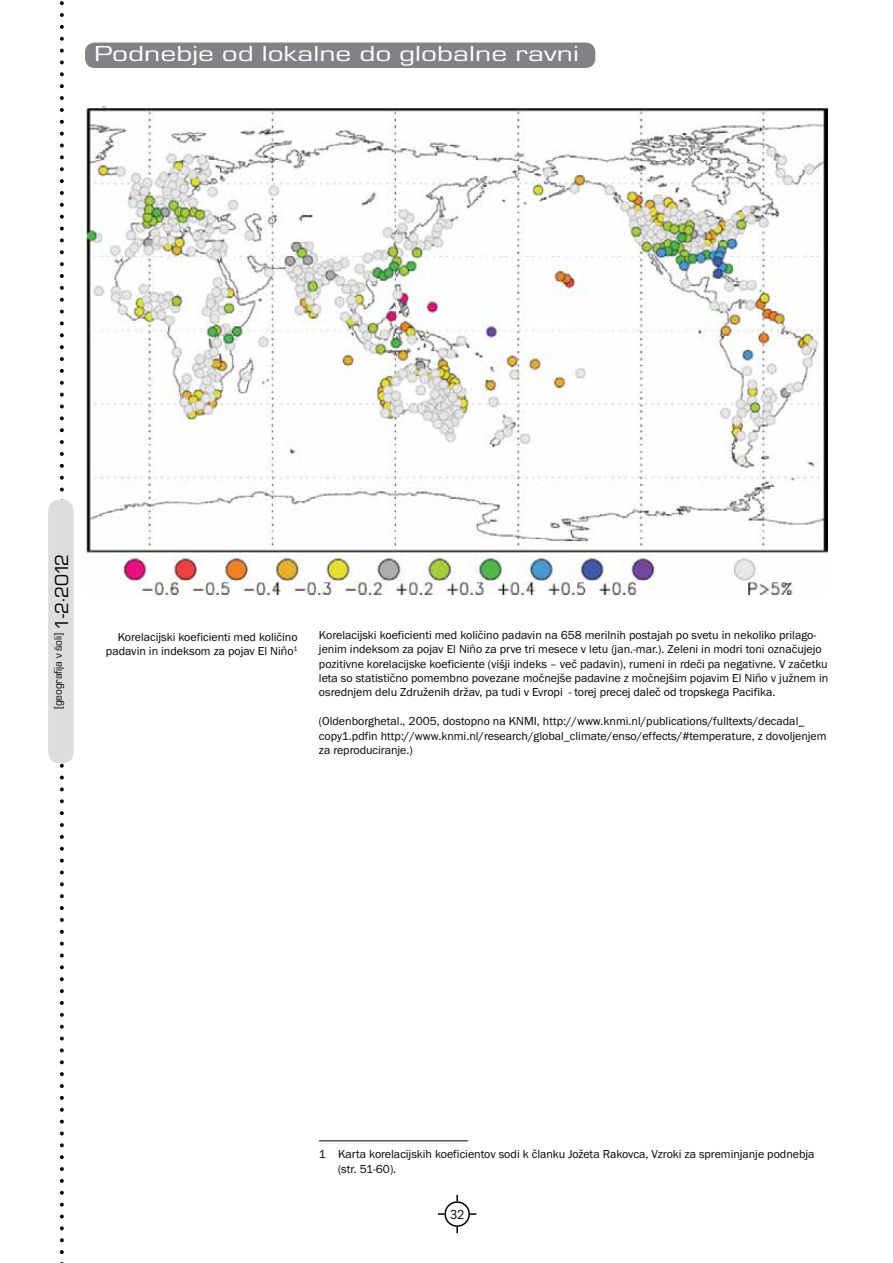
<style>
.page{position:relative;width:893px;height:1263px;background:#fff}
.page>*{position:absolute;margin:0;border:0;box-sizing:border-box;transform-origin:0 0}
.t1{font:22.5px "Eurostile TEE";color:#fff;scale:1.4 1}
.t2{font:13.5px "Franklin Got Itc TEE";color:#000;scale:.9 1}
.t3{font:12px/14.4px "Franklin Got Itc TEE";color:#000}
.t4{font:11.4px "Eurostile TEE";letter-spacing:-.01em;color:#000}
.s1{font-size:19.5px}
.s2{font-family:"ITC Franklin Gothic"}
</style>
<div class="page">
<svg style="left:60px;top:1px;width:4px;height:499px"></svg>
<svg style="left:60px;top:763px;width:4px;height:500px"></svg>
<div style="left:49px;top:500px;width:24px;height:263px;background:#dcddde;border-radius:10px"></div>
<div style="left:48px;top:500px;width:26px;height:263px;border:2px solid #dcddde;border-radius:10px"></div>
<div style="left:444px;top:1201px;width:26px;height:26px;border:2px solid #000;border-radius:50%"></div>
<svg style="left:438px;top:1213px;width:6px;height:2px"></svg>
<svg style="left:470px;top:1213px;width:6px;height:2px"></svg>
<svg style="left:456px;top:1227px;width:2px;height:6px"></svg>
<svg style="left:456px;top:1195px;width:2px;height:6px"></svg>
<div style="left:86px;top:43px;width:509px;height:24px;background:#808285;border-radius:9px"></div>
<div style="left:85px;top:43px;width:510px;height:25px;border:2px solid #808285;border-radius:9px"></div>
<img style="left:85px;top:106px;width:743px;height:489px">
<hr style="left:319px;top:1140px;width:149px;height:1px;background:#000">
<h1 class="t1" style="left:94px;top:41px;width:348px">Podnebje od lokalne do globalne ravni</h1>
<p class="t4" style="left:52px;top:709px;width:157px;rotate:-90deg">[geografija v šoli] <span class="s1">1-2·2012</span></p>
<p class="t3" style="left:106px;top:629px;width:193px;text-align:right">Korelacijski koeficienti med količino padavin in indeksom za pojav El Ni<span class="s2">ñ</span>o<sup>1</sup></p>
<p class="t3" style="left:319px;top:628px;width:511px">Korelacijski koeficienti med količino padavin na 658 merilnih postajah po svetu in nekoliko prilago&shy;jenim indeksom za pojav El Ni<span class="s2">ñ</span>o za prve tri mesece v letu (jan.-mar.). Zeleni in modri toni označujejo pozitivne korelacijske koeficiente (višji indeks – več padavin), rumeni in rdeči pa negativne. V začetku leta so statistično pomembno povezane močnejše padavine z močnejšim pojavim El Ni<span class="s2">ñ</span>o v južnem in osrednjem delu Združenih držav, pa tudi v Evropi - torej precej daleč od tropskega Pacifika.</p>
<p class="t3" style="left:319px;top:714px;width:509px">(Oldenborghetal., 2005, dostopno na KNMI, http://www.knmi.nl/publications/fulltexts/decadal_ copy1.pdfin http://www.knmi.nl/research/global_climate/enso/effects/#temperature, z dovoljenjem za reproduciranje.)</p>
<p class="t3" style="left:338px;top:1147px;width:478px;line-height:15px;text-indent:-19px">1 Karta korelacijskih koeficientov sodi k članku Jožeta Rakovca, Vzroki za spreminjanje podnebja (str. 51-60).</p>
<p class="t2" style="left:450px;top:1207px;width:17px">32</p>
</div>
